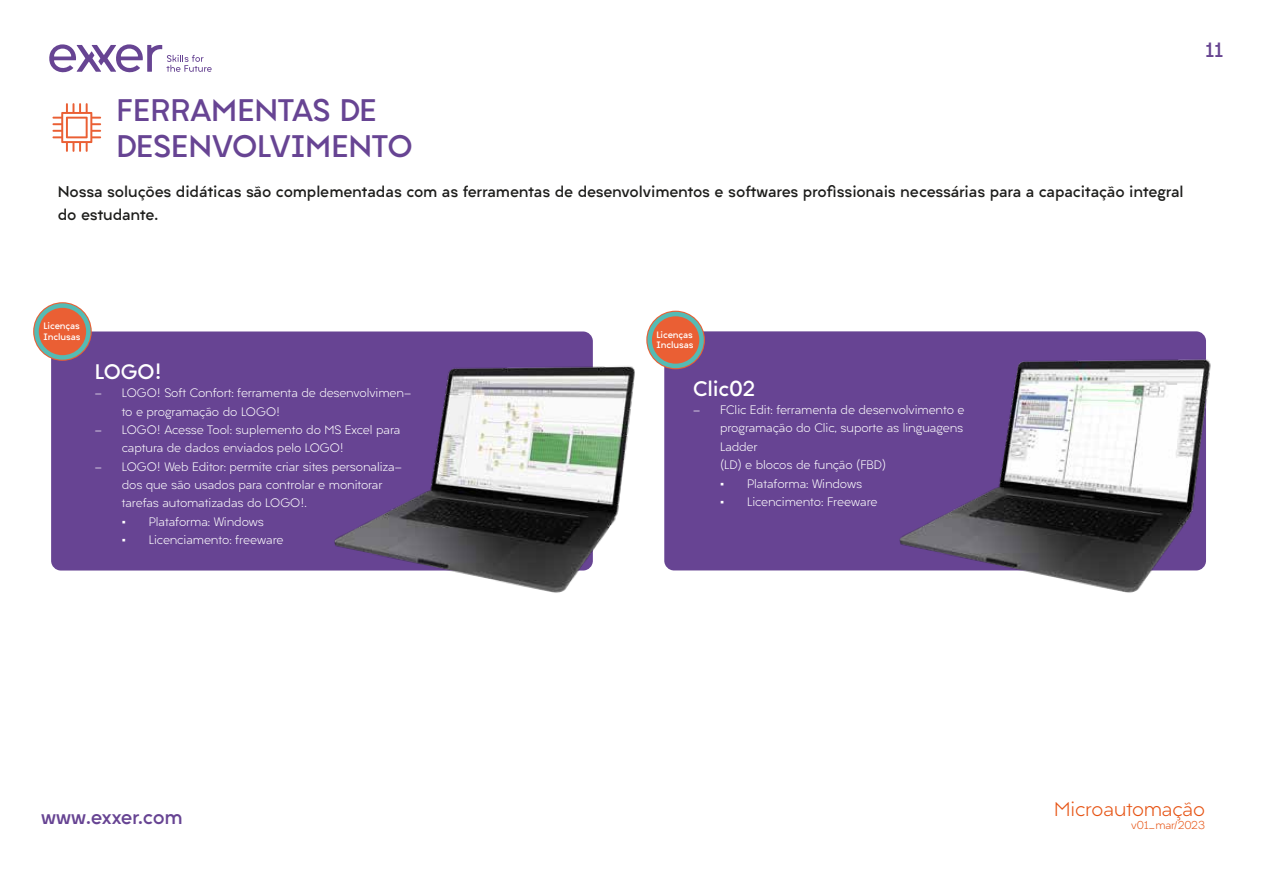
<style>
.page{position:relative;width:1263px;height:893px;background:#fff}
.page>*{position:absolute;margin:0;border:0;box-sizing:border-box;transform-origin:0 0}
.t1{font:700 29.7px/35.7px "Liber Grotesque Family";letter-spacing:-.01em;color:#674493}
.t2{font:700 20.1px "Liber Grotesque Family";letter-spacing:-.005em;color:#fff}
.t3{font:300 19.05px "Liber Grotesque Family";letter-spacing:-.01em;color:#e65313}
.t4{font:700 19.05px "Liber Grotesque Family";letter-spacing:-.015em;color:#674493}
.t5{font:700 19.05px "Liber Grotesque Family";color:#674491}
.t6{font:700 14.85px/23.2px "Liber Grotesque Family";letter-spacing:-.01em;color:#1d1d1b}
.t7{font:300 11.7px/18.3px "Liber Grotesque Family";letter-spacing:-.01em;color:#fff}
.t8{font:300 10.65px "Liber Grotesque Family";color:#e65313}
.t9{font:700 8.85px/10.5px "Liber Grotesque Family";letter-spacing:-.01em;color:#fff}
.s1{font-family:"Times New Roman";font-weight:400}
</style>
<div class="page">
<svg style="left:49px;top:44px;width:163px;height:29px"></svg>
<svg style="left:52px;top:103px;width:49px;height:49px"></svg>
<div style="left:51px;top:331px;width:542px;height:239px;background:#674493;border-radius:10px"></div>
<svg style="left:33px;top:302px;width:59px;height:59px;fill:#ea5f34"></svg>
<div style="left:34px;top:303px;width:57px;height:57px;border:4px solid #55bbb4;border-radius:50%"></div>
<div style="left:664px;top:331px;width:542px;height:239px;background:#674493;border-radius:10px"></div>
<img style="left:832px;top:331px;width:379px;height:262px">
<img style="left:269px;top:310px;width:472px;height:283px">
<h1 class="t1" style="left:116px;top:93px;width:298px">FERRAMENTAS DE<br>DESENVOLVIMENTO</h1>
<p class="t6" style="left:58px;top:180px;width:1127px">Nossa soluções didáticas são complementadas com as ferramentas de desenvolvimentos e softwares profissionais necessárias para a capacitação integral do estudante.</p>
<h3 class="t5" style="left:1205px;top:38px;width:20px">11</h3>
<p class="t9" style="left:43px;top:321px;width:39px">Licenças<br>Inclusas</p>
<h2 class="t2" style="left:95px;top:359px;width:68px">LOGO!</h2>
<p class="t7" style="left:122px;top:384px;width:291px;text-indent:-27px">- LOGO! Soft Confort: ferramenta de desenvolvimen&shy;to e programação do LOGO!</p>
<p class="t7" style="left:122px;top:420px;width:280px;text-indent:-27px">- LOGO! Acesse Tool: suplemento do MS Excel para captura de dados enviados pelo LOGO!</p>
<p class="t7" style="left:122px;top:457px;width:282px;text-indent:-27px">- LOGO! Web Editor: permite criar sites personaliza&shy;dos que são usados para controlar e monitorar tarefas automatizadas do LOGO!.</p>
<p class="t7" style="left:122px;top:512px;width:144px"><span class="s1">▪</span> Plataforma: Windows</p>
<p class="t7" style="left:122px;top:531px;width:163px"><span class="s1">▪</span> Licenciamento: freeware</p>
<p class="t9" style="left:656px;top:329px;width:39px">Licenças<br>Inclusas</p>
<h2 class="t2" style="left:693px;top:376px;width:64px">Clic02</h2>
<p class="t7" style="left:720px;top:401px;width:246px;text-indent:-27px">- FClic Edit: ferramenta de desenvolvimento e programação do Clic, suporte as linguagens<br>Ladder<br>(LD) e blocos de função (FBD)</p>
<p class="t7" style="left:720px;top:474px;width:144px"><span class="s1">▪</span> Plataforma: Windows</p>
<p class="t7" style="left:720px;top:492px;width:159px"><span class="s1">▪</span> Licencimento: Freeware</p>
<h3 class="t4" style="left:41px;top:805px;width:143px">www.exxer.com</h3>
<h3 class="t3" style="left:1054px;top:797px;width:152px">Microautomação</h3>
<p class="t8" style="left:1131px;top:818px;width:75px">v01_mar/2023</p>
</div>
